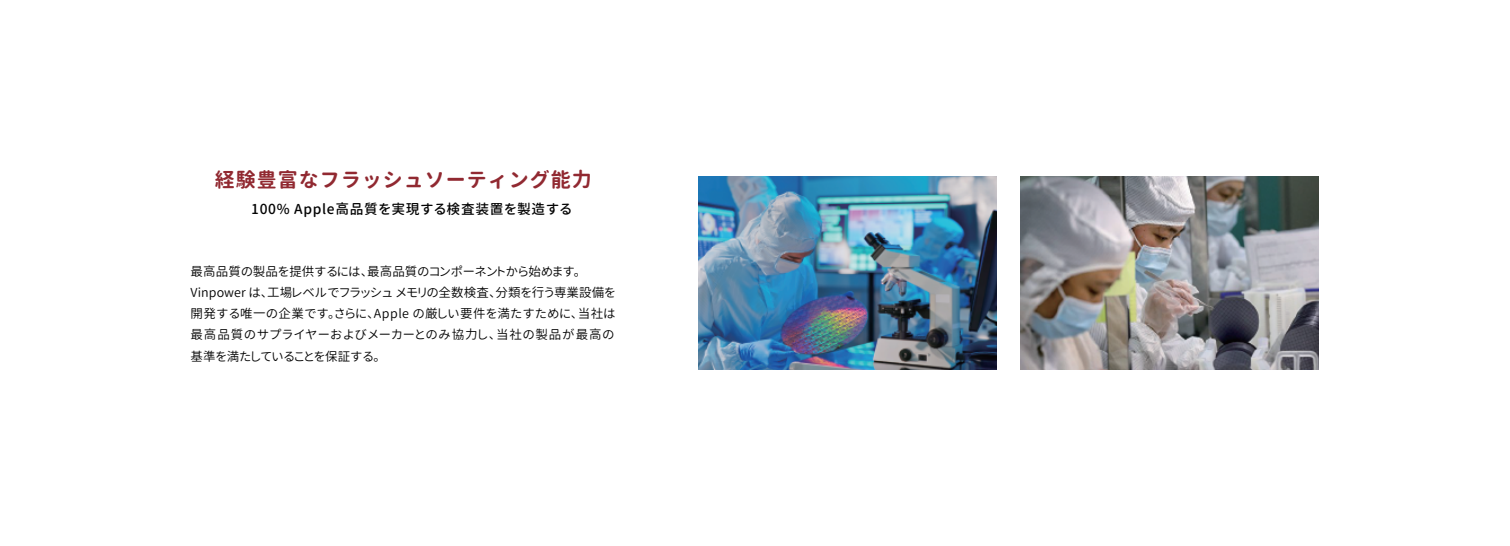
<style>
.page{position:relative;width:1510px;height:546px;background:#fff}
.page>*{position:absolute;margin:0;border:0;box-sizing:border-box;transform-origin:0 0}
.t1{font:700 20px "Gen Jyuu Gothic";letter-spacing:.05em;color:#912931}
.t2{font:13.75px "Gen Jyuu Gothic P Medium";letter-spacing:.05em;color:#030303}
.t3{font:12.5px/21.2px "Gen Jyuu Gothic P Normal";letter-spacing:.01em;color:#030303}
</style>
<div class="page">
<img style="left:1021px;top:176px;width:297px;height:194px">
<img style="left:698px;top:176px;width:298px;height:194px">
<h1 class="t1" style="left:215px;top:165px;width:379px">経験豊富なフラッシュソーティング能力</h1>
<p class="t2" style="left:251px;top:198px;width:322px">100% Apple高品質を実現する検査装置を製造する</p>
<p class="t3" style="left:191px;top:260px;width:426px">最高品質の製品を提供するには、最高品質のコンポーネントから始めます。Vinpower は、工場レベルでフラッシュ メモリの全数検査、分類を行う専業設備を開発する唯一の企業です。さらに、Apple の厳しい要件を満たすために、当社は最高品質のサプライヤーおよびメーカーとのみ協力し、当社の製品が最高の基準を満たしていることを保証する。</p>
</div>
